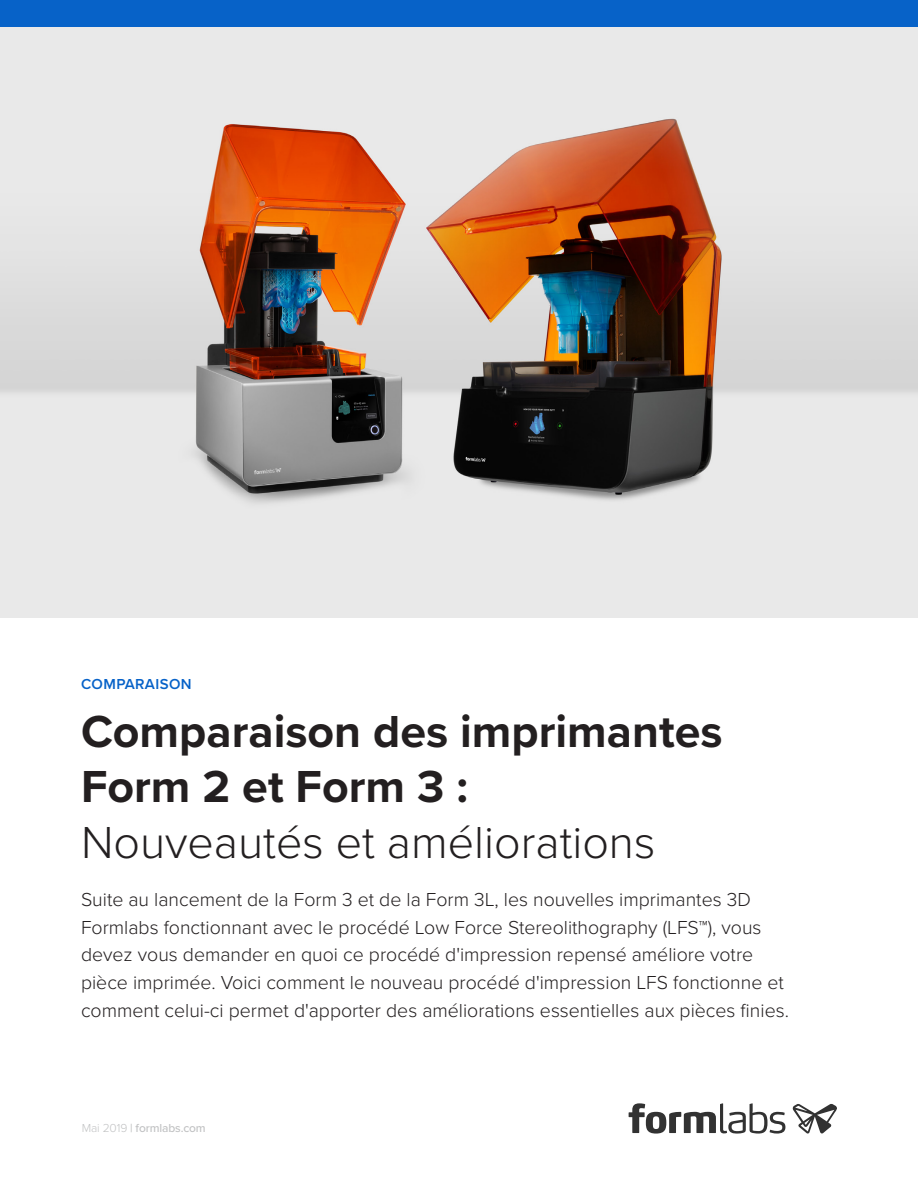
<style>
.page{position:relative;width:918px;height:1188px;background:#fff}
.page>*{position:absolute;margin:0;border:0;box-sizing:border-box;transform-origin:0 0}
.t1{font:700 46.5px/55.5px "Proxima Nova";color:#231f20}
.t2{font:300 46.5px "Proxima Nova";color:#231f20}
.t3{font:300 19.5px/27.8px "Proxima Nova";color:#231f20}
.t4{font:600 15px "Proxima Nova";letter-spacing:.025em;color:#0762c8}
.t5{font:500 12px "Proxima Nova";letter-spacing:-.01em;color:#c1c2c3}
.s1{font-weight:300}
</style>
<div class="page">
<svg style="left:629px;top:1103px;width:156px;height:31px"></svg>
<svg style="left:792px;top:1104px;width:45px;height:30px"></svg>
<img style="left:0;top:27px;width:918px;height:591px">
<div style="left:0;top:0;width:918px;height:27px;background:#0762c8"></div>
<p class="t4" style="left:81px;top:673px;width:112px">COMPARAISON</p>
<h1 class="t1" style="left:81px;top:703px;width:643px">Comparaison des imprimantes<br>Form 2 et Form 3 :</h1>
<h1 class="t2" style="left:81px;top:808px;width:576px">Nouveautés et améliorations</h1>
<p class="t3" style="left:81px;top:884px;width:709px">Suite au lancement de la Form 3 et de la Form 3L, les nouvelles imprimantes 3D Formlabs fonctionnant avec le procédé Low Force Stereolithography (LFS™), vous devez vous demander en quoi ce procédé d'impression repensé améliore votre pièce imprimée. Voici comment le nouveau procédé d'impression LFS fonctionne et comment celui-ci permet d'apporter des améliorations essentielles aux pièces finies.</p>
<p class="t5" style="left:82px;top:1119px;width:125px"><span class="s1">Mai 2019</span> | formlabs.com</p>
</div>
